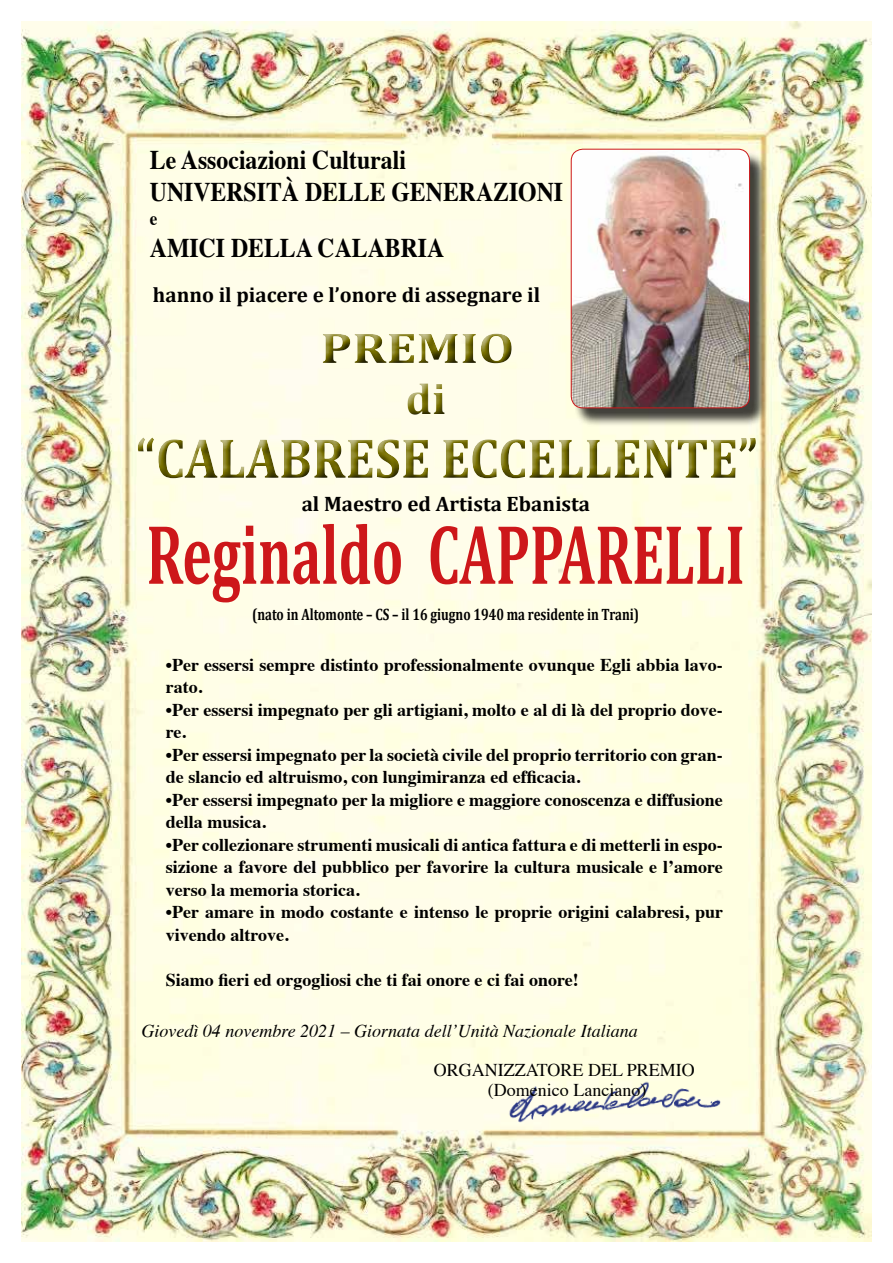
<style>
.page{position:relative;width:893px;height:1263px;background:#fff}
.page>*{position:absolute;margin:0;border:0;box-sizing:border-box;transform-origin:0 0}
.t1{font:700 85.5px "Cambria";color:#cd171a;scale:.65 1}
.t2{font:700 57px "Cambria";color:#787000;scale:.89 1}
.t3{font:700 43.5px/51.4px "Cambria";color:#787000;text-align:center;scale:1.19 1}
.t4{font:700 27px/32.4px "Times";color:#000;scale:.88 1}
.t5{font:700 21px "Cambria";color:#000}
.t6{font:700 19.5px "Times";color:#000;scale:.88 1}
.t7{font:700 18px/22.5px "Times";color:#000}
.t8{font:italic 18px "Times";color:#000}
.t9{font:18px/19.5px "Times";color:#000;text-align:center}
.t10{font:700 16.5px "Cambria";color:#000;scale:.78 1}
</style>
<div class="page">
<img style="left:21px;top:21px;width:851px;height:1221px">
<div style="left:127px;top:322px;width:637px;height:158px;background:#fffdea"></div>
<div style="left:129px;top:333px;width:637px;height:156px;background:#000;opacity:.75"></div>
<img style="left:505px;top:1072px;width:219px;height:54px">
<div style="left:573px;top:151px;width:196px;height:276px;background:#000;opacity:.75"></div>
<img style="left:571px;top:149px;width:179px;height:259px">
<div style="left:571px;top:149px;width:179px;height:259px;border:1px solid #cd171a;border-radius:12px"></div>
<h3 class="t4" style="left:150px;top:141px;width:471px">Le Associazioni Culturali<br>UNIVERSITÀ DELLE GENERAZIONI</h3>
<p class="t6" style="left:150px;top:200px;width:10px">e</p>
<h3 class="t4" style="left:150px;top:229px;width:336px">AMICI DELLA CALABRIA</h3>
<p class="t5" style="left:153px;top:280px;width:389px">hanno il piacere e l’onore di assegnare il</p>
<h3 class="t3" style="left:320px;top:321px;width:164px">PREMIO di</h3>
<h2 class="t2" style="left:136px;top:418px;width:701px">“CALABRESE ECCELLENTE”</h2>
<p class="t5" style="left:302px;top:489px;width:290px">al Maestro ed Artista Ebanista</p>
<h1 class="t1" style="left:146px;top:494px;width:922px">Reginaldo CAPPARELLI</h1>
<p class="t10" style="left:252px;top:603px;width:498px">(nato in Altomonte – CS – il 16 giugno 1940 ma residente in Trani)</p>
<p class="t7" style="left:166px;top:651px;width:558px">•Per essersi sempre distinto professionalmente ovunque Egli abbia lavo&shy;rato.</p>
<p class="t7" style="left:166px;top:696px;width:559px">•Per essersi impegnato per gli artigiani, molto e al di là del proprio dove&shy;re.</p>
<p class="t7" style="left:166px;top:741px;width:559px">•Per essersi impegnato per la società civile del proprio territorio con gran&shy;de slancio ed altruismo, con lungimiranza ed efficacia.</p>
<p class="t7" style="left:166px;top:786px;width:559px">•Per essersi impegnato per la migliore e maggiore conoscenza e diffusione della musica.</p>
<p class="t7" style="left:166px;top:831px;width:559px;text-align:justify">•Per collezionare strumenti musicali di antica fattura e di metterli in espo&shy;sizione a favore del pubblico per favorire la cultura musicale e l’amore verso la memoria storica.</p>
<p class="t7" style="left:166px;top:899px;width:559px">•Per amare in modo costante e intenso le proprie origini calabresi, pur vivendo altrove.</p>
<p class="t7" style="left:166px;top:966px;width:414px">Siamo fieri ed orgogliosi che ti fai onore e ci fai onore!</p>
<p class="t8" style="left:141px;top:1015px;width:498px">Giovedì 04 novembre 2021 – Giornata dell’Unità Nazionale Italiana</p>
<p class="t9" style="left:434px;top:1059px;width:263px">ORGANIZZATORE DEL PREMIO (Domenico Lanciano)</p>
</div>
